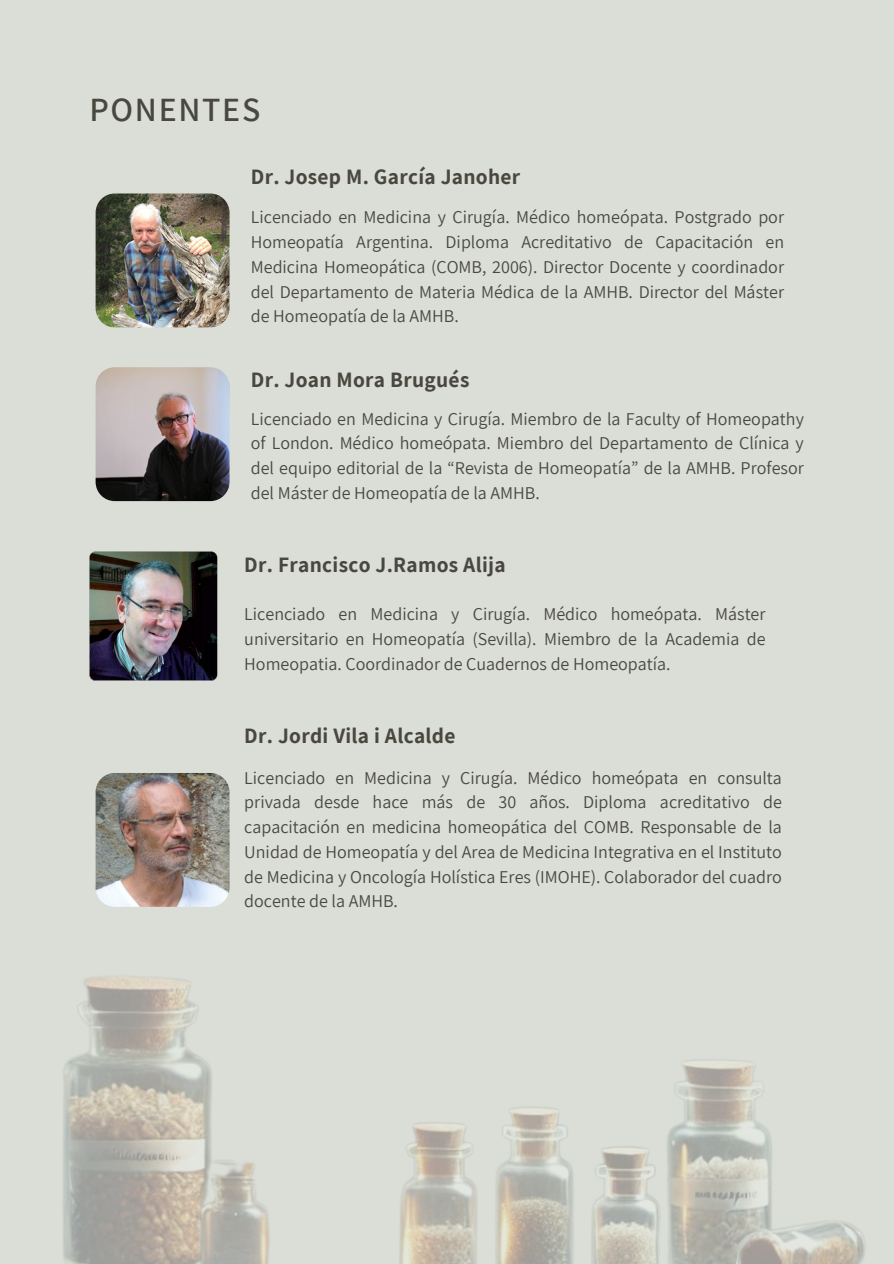
<style>
.page{position:relative;width:894px;height:1264px;background:#fff}
.page>*{position:absolute;margin:0;border:0;box-sizing:border-box;transform-origin:0 0}
.t1{font:600 33.9px "Assistant";letter-spacing:.05em;color:#4a483e}
.t2{font:700 21.45px "Assistant";letter-spacing:.015em;color:#4a483e}
.t3{font:18px/24.8px "Assistant";color:#4a483e;text-align:justify}
</style>
<div class="page">
<div style="left:0;top:0;width:893px;height:1263px;background:#daded7"></div>
<img style="left:96px;top:773px;width:133px;height:133px;border-radius:19px">
<img style="left:96px;top:193px;width:133px;height:134px;border-radius:19px">
<img style="left:96px;top:367px;width:133px;height:134px;border-radius:19px">
<img style="left:89px;top:551px;width:128px;height:130px;border-radius:6px">
<img style="left:63px;top:976px;width:803px;height:287px">
<h1 class="t1" style="left:89px;top:87px;width:172px">PONENTES</h1>
<p class="t2" style="left:251px;top:162px;width:271px">Dr. Josep M. García Janoher</p>
<p class="t3" style="left:251px;top:204px;width:534px">Licenciado en Medicina y Cirugía. Médico homeópata. Postgrado por Homeopatía Argentina. Diploma Acreditativo de Capacitación en Medicina Homeopática (COMB, 2006). Director Docente y coordinador del Departamento de Materia Médica de la AMHB. Director del Máster de Homeopatía de la AMHB.</p>
<p class="t2" style="left:251px;top:365px;width:220px">Dr. Joan Mora Brugués</p>
<p class="t3" style="left:251px;top:405px;width:554px">Licenciado en Medicina y Cirugía. Miembro de la Faculty of Homeopathy of London. Médico homeópata. Miembro del Departamento de Clínica y del equipo editorial de la “Revista de Homeopatía” de la AMHB. Profesor del Máster de Homeopatía de la AMHB.</p>
<p class="t2" style="left:244px;top:550px;width:263px">Dr. Francisco J.Ramos Alija</p>
<p class="t3" style="left:244px;top:601px;width:522px">Licenciado en Medicina y Cirugía. Médico homeópata. Máster universitario en Homeopatía (Sevilla). Miembro de la Academia de Homeopatia. Coordinador de Cuadernos de Homeopatía.</p>
<p class="t2" style="left:244px;top:721px;width:213px">Dr. Jordi Vila i Alcalde</p>
<p class="t3" style="left:244px;top:764px;width:539px">Licenciado en Medicina y Cirugía. Médico homeópata en consulta privada desde hace más de 30 años. Diploma acreditativo de capacitación en medicina homeopática del COMB. Responsable de la Unidad de Homeopatía y del Area de Medicina Integrativa en el Instituto de Medicina y Oncología Holística Eres (IMOHE). Colaborador del cuadro docente de la AMHB.</p>
</div>
